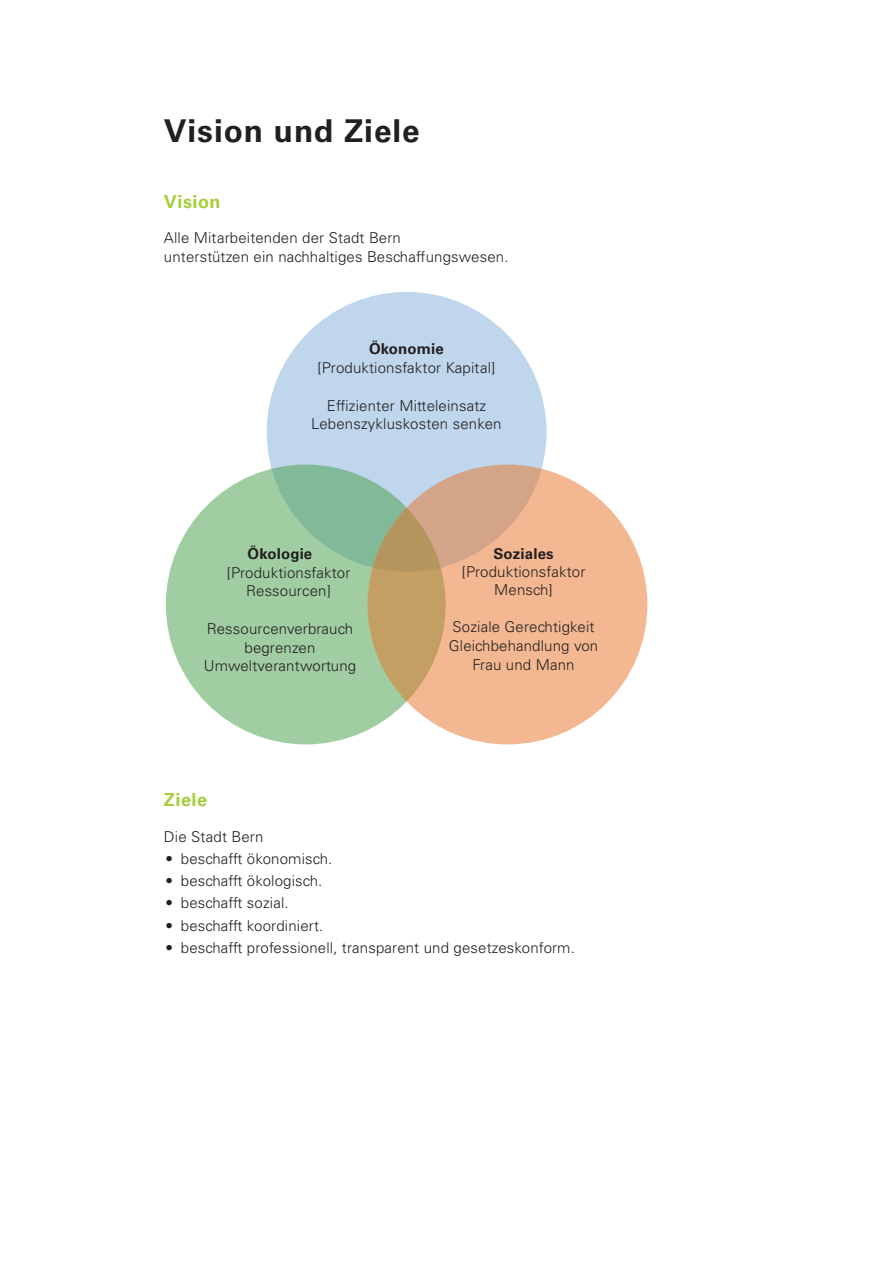
<style>
.page{position:relative;width:893px;height:1263px;background:#fff}
.page>*{position:absolute;margin:0;border:0;box-sizing:border-box;transform-origin:0 0}
.t1{font:700 31.5px "Univers LT Std";letter-spacing:.03em;color:#231f20}
.t2{font:700 18px "Univers LT Std";letter-spacing:.03em;color:#a6ce39}
.t3{font:300 15px/18.8px "Univers LT Std";letter-spacing:.01em;color:#231f20;text-align:center}
.t4{font:700 15px "Univers LT Std";letter-spacing:.01em;color:#231f20}
</style>
<div class="page">
<div style="left:267px;top:292px;width:280px;height:280px;background:#bfd6ed;border-radius:50%"></div>
<svg style="left:166px;top:464px;width:280px;height:280px;background:#9cc9a0"></svg>
<svg style="left:368px;top:464px;width:279px;height:280px;background:#e6b088"></svg>
<h1 class="t1" style="left:164px;top:112px;width:257px">Vision und Ziele</h1>
<p class="t2" style="left:164px;top:191px;width:58px">Vision</p>
<p class="t3" style="left:164px;top:228px;width:346px;text-align:left">Alle Mitarbeitenden der Stadt Bern<br>unterstützen ein nachhaltiges Beschaffungswesen.</p>
<p class="t4" style="left:369px;top:340px;width:76px">Ökonomie</p>
<p class="t3" style="left:318px;top:358px;width:179px">[Produktionsfaktor Kapital]</p>
<p class="t3" style="left:311px;top:396px;width:192px">Effizienter Mitteleinsatz<br>Lebenszykluskosten senken</p>
<p class="t4" style="left:248px;top:545px;width:66px">Ökologie</p>
<p class="t3" style="left:227px;top:563px;width:125px">[Produktionsfaktor<br>Ressourcen]</p>
<p class="t3" style="left:204px;top:619px;width:154px">Ressourcenverbrauch begrenzen<br>Umweltverantwortung</p>
<p class="t4" style="left:493px;top:545px;width:62px">Soziales</p>
<p class="t3" style="left:462px;top:562px;width:125px;line-height:18px">[Produktionsfaktor<br>Mensch]</p>
<p class="t3" style="left:449px;top:618px;width:151px">Soziale Gerechtigkeit<br>Gleichbehandlung von<br>Frau und Mann</p>
<p class="t2" style="left:164px;top:789px;width:45px">Ziele</p>
<p class="t3" style="left:164px;top:827px;width:101px">Die Stadt Bern</p>
<p class="t3" style="left:165px;top:849px;width:168px">• beschafft ökonomisch.</p>
<p class="t3" style="left:165px;top:871px;width:158px">• beschafft ökologisch.</p>
<p class="t3" style="left:165px;top:894px;width:125px">• beschafft sozial.</p>
<p class="t3" style="left:165px;top:916px;width:159px">• beschafft koordiniert.</p>
<p class="t3" style="left:165px;top:938px;width:411px">• beschafft professionell, transparent und gesetzeskonform.</p>
</div>
